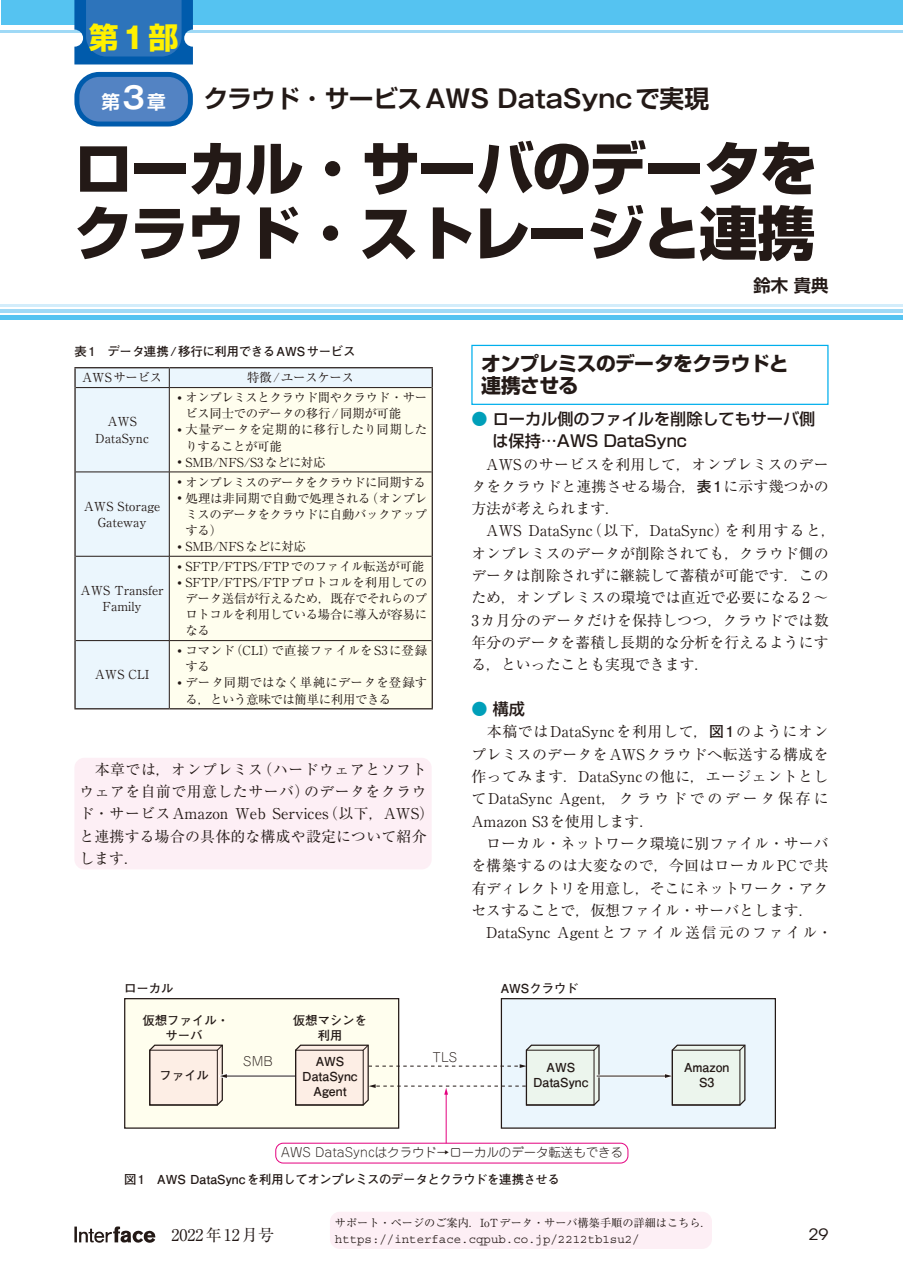
<style>
.page{position:relative;width:903px;height:1275px;background:#fff}
.page>*{position:absolute;margin:0;border:0;box-sizing:border-box;transform-origin:0 0}
.t1{font:800 58.27px/64.4px "Shin Go Pro";letter-spacing:-.035em;color:#231916}
.t2{font:700 29.75px "Shin Go Pro";color:#fff100}
.t3{font:700 24.85px "Gothic MB101 Pro De";color:#231916}
.t4{font:700 19.78px/22.4px "Shin Go Pro";letter-spacing:-.035em;color:#231916}
.t5{font:700 18.55px "Shin Go Pro De";color:#fff}
.t6{font:700 17.32px "Shin Go Pro De";color:#231916}
.t7{font:500 16.1px/22.4px "Shin Go Pro";color:#231916}
.t8{font:16.1px "Ryumin Pro";color:#231916}
.t9{font:15.58px "ITC Avant Garde Std";color:#231916;scale:1.11 1}
.t10{font:14.88px/22.4px "Ryumin Pro";letter-spacing:.005em;color:#231916}
.t11{font:14.88px/22.4px "Ryumin Pro";letter-spacing:.03em;color:#231916}
.t12{font:12.42px/16.1px "Ryumin Pro";color:#231916;text-align:center}
.t13{font:12.42px "Ryumin Pro";letter-spacing:-.035em;color:#231916}
.t14{font:700 12.42px/14.9px "Futo Go B101 Pro";color:#231916;text-align:center}
.t15{font:12.42px "Courier Std";color:#231916}
.t16{font:700 12.42px "Futo Go B101 Pro";letter-spacing:-.035em;color:#231916}
.t17{font:300 12.42px "Jun 101 Pro";color:#231916}
.t18{font:12.42px "Ryumin Pro";letter-spacing:-.02em;color:#231916}
.t19{font:12.42px "Ryumin Pro";letter-spacing:-.03em;color:#231916}
.t20{font:11.2px "Ryumin Pro";color:#231916}
.s1{font-family:"Gothic MB101 Pro"}
.s2{font-family:"Gothic MB101 Pro De";font-size:29.75px}
.s3{font-family:"Shin Go Pro De"}
.s4{font-size:21px}
.s5{color:#009fb9}
.s6{font-family:"Futo Go B101 Pro";font-weight:700}
</style>
<div class="page">
<svg style="left:74px;top:1226px;width:81px;height:17px"></svg>
<hr style="left:0;top:30px;width:903px;height:2px;background:#9fd9f6">
<div style="left:1px;top:0;width:902px;height:25px;background:#55c3f1"></div>
<hr style="left:0;top:309px;width:903px;height:4px;background:#9fd9f6">
<div style="left:0;top:315px;width:903px;height:5px;background:#55c3f1"></div>
<hr style="left:0;top:304px;width:903px;height:2px;background:#d3edfb">
<div style="left:74px;top:758px;width:358px;height:111px;background:#fdeff5;border-radius:10px"></div>
<div style="left:471px;top:345px;width:357px;height:60px;border:1px solid #00afec"></div>
<div style="left:76px;top:368px;width:356px;height:340px;background:#ebf6fd"></div>
<div style="left:170px;top:388px;width:262px;height:320px;background:#fffeee"></div>
<svg style="left:169px;top:368px;width:1px;height:19px"></svg>
<hr style="left:76px;top:387px;width:93px;height:1px;background:#231916">
<hr style="left:76px;top:472px;width:93px;height:1px;background:#231916">
<hr style="left:76px;top:556px;width:93px;height:1px;background:#231916">
<hr style="left:76px;top:640px;width:93px;height:1px;background:#231916">
<hr style="left:169px;top:387px;width:263px;height:1px;background:#231916">
<hr style="left:169px;top:388px;width:1px;height:84px;background:#231916">
<hr style="left:169px;top:472px;width:263px;height:1px;background:#231916">
<hr style="left:169px;top:472px;width:1px;height:84px;background:#231916">
<hr style="left:169px;top:556px;width:263px;height:1px;background:#231916">
<hr style="left:169px;top:556px;width:1px;height:84px;background:#231916">
<hr style="left:169px;top:640px;width:263px;height:1px;background:#231916">
<hr style="left:169px;top:641px;width:1px;height:67px;background:#231916">
<hr style="left:74px;top:367px;width:95px;height:1px;background:#231916">
<hr style="left:74px;top:368px;width:2px;height:20px;background:#231916">
<hr style="left:169px;top:367px;width:264px;height:1px;background:#231916">
<svg style="left:432px;top:368px;width:1px;height:20px"></svg>
<hr style="left:74px;top:388px;width:2px;height:84px;background:#231916">
<hr style="left:432px;top:388px;width:1px;height:84px;background:#231916">
<hr style="left:74px;top:472px;width:2px;height:84px;background:#231916">
<hr style="left:432px;top:472px;width:1px;height:84px;background:#231916">
<hr style="left:74px;top:556px;width:2px;height:85px;background:#231916">
<hr style="left:432px;top:556px;width:1px;height:85px;background:#231916">
<hr style="left:74px;top:641px;width:2px;height:67px;background:#231916">
<hr style="left:432px;top:641px;width:1px;height:67px;background:#231916">
<hr style="left:74px;top:708px;width:95px;height:1px;background:#231916">
<hr style="left:169px;top:708px;width:264px;height:1px;background:#231916">
<div style="left:125px;top:999px;width:274px;height:129px;background:#fffeee"></div>
<div style="left:124px;top:998px;width:275px;height:131px;border:1px solid #231916"></div>
<hr style="left:225px;top:1075px;width:71px;height:2px;background:#fff">
<hr style="left:226px;top:1076px;width:69px;height:1px;background:#231916">
<svg style="left:149px;top:1044px;width:79px;height:62px"></svg>
<div style="left:501px;top:999px;width:274px;height:129px;background:#ebf6fd"></div>
<div style="left:501px;top:998px;width:275px;height:131px;border:1px solid #231916"></div>
<hr style="left:596px;top:1075px;width:71px;height:2px;background:#fff">
<hr style="left:597px;top:1076px;width:69px;height:1px;background:#231916">
<svg style="left:664px;top:1044px;width:82px;height:62px"></svg>
<div style="left:672px;top:1050px;width:68px;height:55px;border:1px solid #231916"></div>
<hr style="left:446px;top:1093px;width:1px;height:63px;background:#e4007f">
<svg style="left:294px;top:1043px;width:306px;height:63px"></svg>
<div style="left:276px;top:1143px;width:352px;height:20px;background:#fff;border-radius:7px"></div>
<div style="left:275px;top:1143px;width:353px;height:20px;border:1px solid #e4007f;border-radius:7px"></div>
<div style="left:330px;top:1212px;width:382px;height:37px;background:#fdeff5;border-radius:10px"></div>
<div style="left:77px;top:74px;width:113px;height:50px;background:#5383c3;border-radius:22px"></div>
<div style="left:74px;top:72px;width:119px;height:54px;border:5px solid #005bac;border-radius:22px"></div>
<svg style="left:74px;top:0;width:119px;height:64px;background:#2671b9"></svg>
<h2 class="t2" style="left:89px;top:14px;width:91px">第<span class="s1">1</span>部</h2>
<p class="t5" style="left:101px;top:87px;width:66px">第<span class="s2">3</span>章</p>
<h3 class="t3" style="left:203px;top:78px;width:507px"><span class="s3">クラウド</span>・<span class="s3">サービス</span>AWS DataSync<span class="s3">で実現</span></h3>
<h1 class="t1" style="left:74px;top:130px;width:745px">ローカル<span class="s1">・</span>サーバのデータをクラウド<span class="s1">・</span>ストレージと連携</h1>
<p class="t6" style="left:753px;top:271px;width:77px">鈴木 貴典</p>
<p class="t14" style="left:74px;top:342px;width:283px">表1　データ連携/移行に利用できるAWSサービス</p>
<p class="t12" style="left:82px;top:369px;width:81px">AWSサービス</p>
<p class="t18" style="left:247px;top:368px;width:109px">特徴/ユースケース</p>
<p class="t12" style="left:95px;top:413px;width:55px">AWS<br>DataSync</p>
<p class="t19" style="left:169px;top:388px;width:260px"><span class="s4">・</span>オンプレミスとクラウド間やクラウド・サー</p>
<p class="t13" style="left:185px;top:404px;width:217px">ビス同士でのデータの移行 / 同期が可能</p>
<p class="t12" style="left:169px;top:421px;width:260px"><span class="s4">・</span>大量データを定期的に移行したり同期した</p>
<p class="t13" style="left:185px;top:436px;width:98px">りすることが可能</p>
<p class="t12" style="left:169px;top:453px;width:158px"><span class="s4">・</span>SMB/NFS/S3などに対応</p>
<p class="t12" style="left:84px;top:497px;width:78px">AWS Storage<br>Gateway</p>
<p class="t12" style="left:81px;top:581px;width:85px">AWS Transfer<br>Family</p>
<p class="t12" style="left:95px;top:666px;width:56px">AWS CLI</p>
<p class="t13" style="left:169px;top:472px;width:258px"><span class="s4">・</span>オンプレミスのデータをクラウドに同期する</p>
<p class="t18" style="left:169px;top:488px;width:260px"><span class="s4">・</span>処理は非同期で自動で処理される（オンプレ</p>
<p class="t13" style="left:185px;top:504px;width:243px">ミスのデータをクラウドに自動バックアップ</p>
<p class="t12" style="left:185px;top:521px;width:38px">する）</p>
<p class="t12" style="left:169px;top:537px;width:139px"><span class="s4">・</span>SMB/NFSなどに対応</p>
<p class="t12" style="left:169px;top:557px;width:257px"><span class="s4">・</span>SFTP/FTPS/FTPでのファイル転送が可能</p>
<p class="t12" style="left:169px;top:573px;width:260px"><span class="s4">・</span>SFTP/FTPS/FTPプロトコルを利用しての</p>
<p class="t13" style="left:185px;top:589px;width:243px">データ送信が行えるため，既存でそれらのプ</p>
<p class="t13" style="left:185px;top:605px;width:243px">ロトコルを利用している場合に導入が容易に</p>
<p class="t12" style="left:185px;top:622px;width:26px">なる</p>
<p class="t12" style="left:169px;top:642px;width:260px"><span class="s4">・</span>コマンド（CLI）で直接ファイルをS3に登録</p>
<p class="t12" style="left:185px;top:658px;width:26px">する</p>
<p class="t12" style="left:169px;top:674px;width:260px"><span class="s4">・</span>データ同期ではなく単純にデータを登録す</p>
<p class="t13" style="left:185px;top:689px;width:207px">る，という意味では簡単に利用できる</p>
<p class="t11" style="left:79px;top:757px;width:356px">　本章では，オンプレミス（ハードウェアとソフトウェアを自前で用意したサーバ）のデータをクラウド・サービスAmazon Web Services（以下，AWS）と連携する場合の具体的な構成や設定について紹介します．</p>
<h3 class="t4" style="left:481px;top:350px;width:309px">オンプレミスのデータをクラウドと連携させる</h3>
<p class="t7" style="left:492px;top:405px;width:324px;text-indent:-21px"><span class="s5">●</span> ローカル側のファイルを削除してもサーバ側は保持…AWS DataSync</p>
<p class="t10" style="left:471px;top:452px;width:366px">　AWSのサービスを利用して，オンプレミスのデータをクラウドと連携させる場合，<span class="s6">表1</span>に示す幾つかの方法が考えられます．<br>　AWS DataSync（以下，DataSync）を利用すると，オンプレミスのデータが削除されても，クラウド側のデータは削除されずに継続して蓄積が可能です．このため，オンプレミスの環境では直近で必要になる2 〜<br>3カ月分のデータだけを保持しつつ，クラウドでは数年分のデータを蓄積し長期的な分析を行えるようにする，といったことも実現できます．</p>
<p class="t7" style="left:471px;top:696px;width:55px"><span class="s5">●</span> 構成</p>
<p class="t10" style="left:471px;top:720px;width:362px">　本稿ではDataSyncを利用して，<span class="s6">図1</span>のようにオンプレミスのデータをAWSクラウドへ転送する構成を作ってみます．DataSyncの他に，エージェントとしてDataSync Agent，クラウドでのデータ保存に<br>Amazon S3を使用します．<br>　ローカル・ネットワーク環境に別ファイル・サーバを構築するのは大変なので，今回はローカルPCで共有ディレクトリを用意し，そこにネットワーク・アクセスすることで，仮想ファイル・サーバとします．　DataSync Agentとファイル送信元のファイル・</p>
<p class="t14" style="left:124px;top:979px;width:51px">ローカル</p>
<p class="t14" style="left:142px;top:1011px;width:88px">仮想ファイル・サーバ</p>
<p class="t14" style="left:159px;top:1066px;width:51px">ファイル</p>
<p class="t14" style="left:293px;top:1011px;width:76px">仮想マシンを利用</p>
<p class="t17" style="left:243px;top:1051px;width:31px">SMB</p>
<p class="t14" style="left:316px;top:1052px;width:30px">AWS</p>
<p class="t17" style="left:432px;top:1048px;width:26px">TLS</p>
<p class="t14" style="left:302px;top:1067px;width:57px">DataSync<br>Agent</p>
<p class="t14" style="left:501px;top:979px;width:80px">AWSクラウド</p>
<p class="t14" style="left:533px;top:1058px;width:57px">AWS<br>DataSync</p>
<p class="t14" style="left:684px;top:1058px;width:47px">Amazon<br>S3</p>
<p class="t17" style="left:281px;top:1143px;width:344px">AWS DataSyncはクラウド→ローカルのデータ転送もできる</p>
<p class="t16" style="left:124px;top:1169px;width:437px">図 1　AWS DataSync を利用してオンプレミスのデータとクラウドを連携させる</p>
<p class="t20" style="left:335px;top:1213px;width:378px">サポート・ページのご案内．IoTデータ・サーバ構築手順の詳細はこちら．</p>
<p class="t15" style="left:335px;top:1232px;width:306px">https://interface.cqpub.co.jp/2212tb1su2/</p>
<p class="t8" style="left:155px;top:1222px;width:120px">　2022年12月号</p>
<p class="t9" style="left:808px;top:1225px;width:20px">29</p>
</div>
